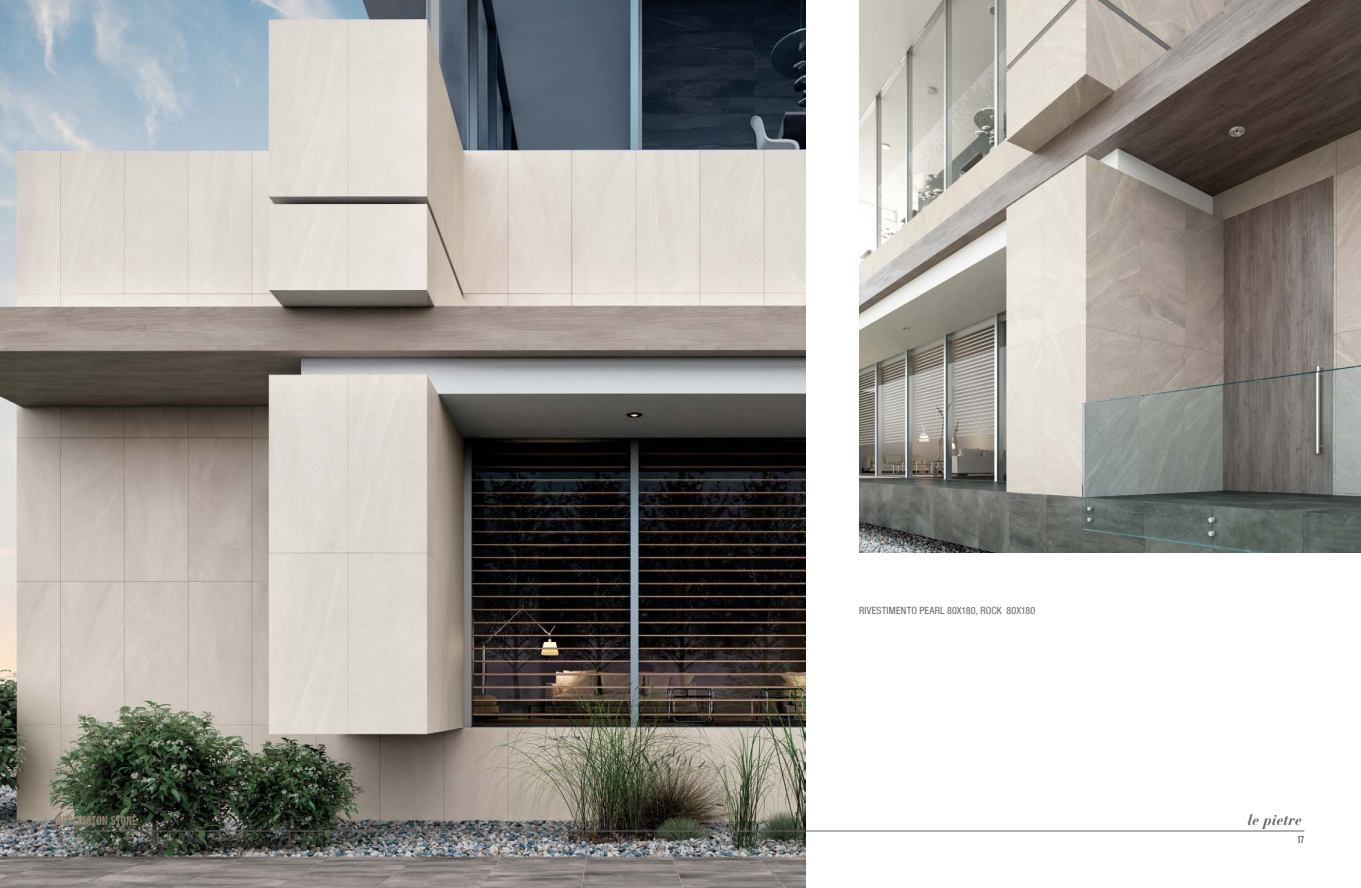
<style>
.page{position:relative;width:1361px;height:888px;background:#fff}
.page>*{position:absolute;margin:0;border:0;box-sizing:border-box;transform-origin:0 0}
.t1{font:italic 700 15px "Bauer Bodoni";color:#646363}
.t2{font:condensed 10px "Helvetica Neue LT Com";letter-spacing:.015em;color:#646363}
.t3{font:10px "Bebas";letter-spacing:.02em;color:#908270}
.t4{font:8px "Bebas";color:#646363}
</style>
<div class="page">
<img style="left:0;top:0;width:805px;height:887px">
<img style="left:859px;top:0;width:502px;height:552px">
<hr style="left:57px;top:830px;width:1247px;height:1px;background:#646363">
<p class="t2" style="left:859px;top:604px;width:24px">RIVESTIM</p>
<p class="t2" style="left:896px;top:604px;width:141px">ENTO PEARL 80X180, ROCK 80X180</p>
<p class="t3" style="left:57px;top:812px;width:82px">BURLINGTON STONE</p>
<h1 class="t1" style="left:1247px;top:810px;width:56px">le pietre</h1>
<p class="t4" style="left:57px;top:832px;width:8px">16</p>
<p class="t4" style="left:1297px;top:832px;width:8px">17</p>
</div>
